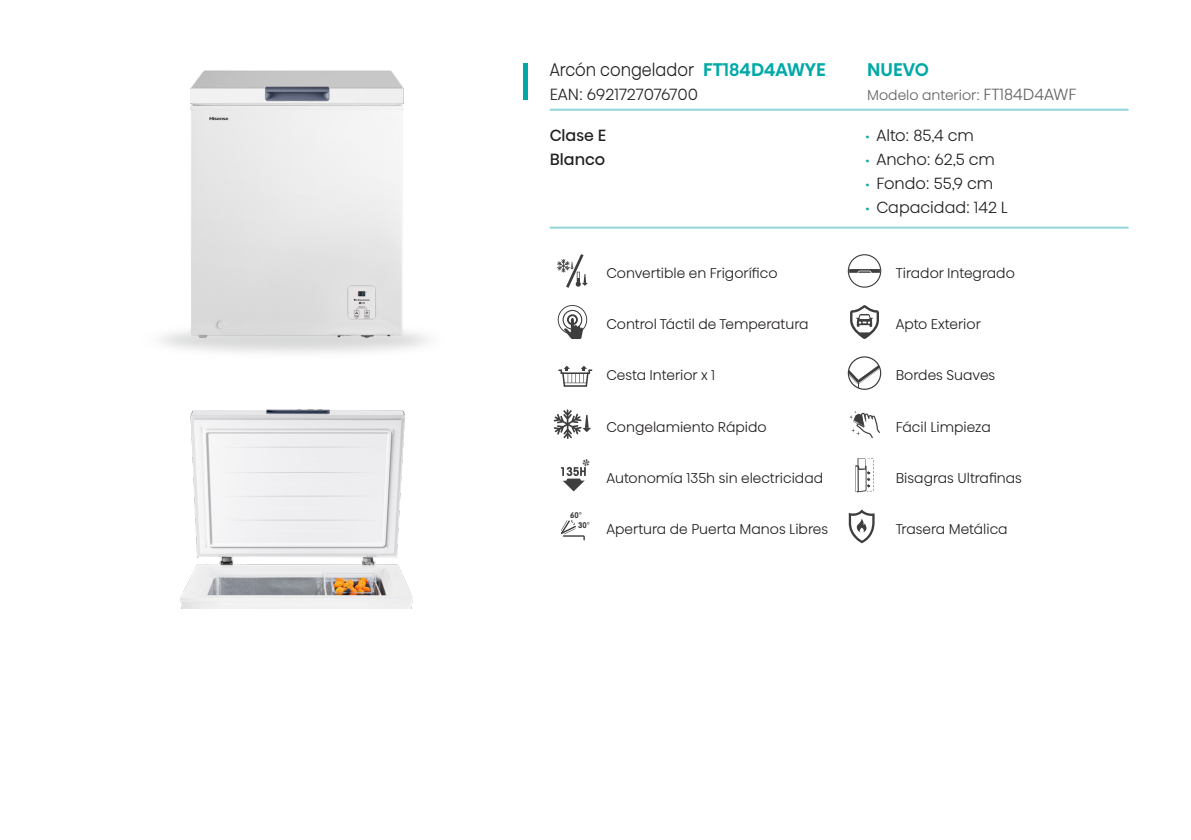
<style>
.page{position:relative;width:1191px;height:840px;background:#fff}
.page>*{position:absolute;margin:0;border:0;box-sizing:border-box;transform-origin:0 0}
.t1{font:300 18px "Hisense Alfabet";color:#231f20;scale:.9 1}
.t2{font:500 18px "Hisense Alfabet";color:#00a9a7}
.t3{font:300 16px "Hisense Alfabet";color:#231f20}
.t4{font:16px/24px "Hisense Alfabet";color:#231f20}
.t5{font:300 14px "Hisense Alfabet";color:#231f20}
.t6{font:300 14px "Hisense Alfabet";color:#636366}
.t7{font:700 condensed 7.8px "ITC Avant Garde Std";color:#3e3e3f}
.s1{font-weight:500;color:#00a9a7}
.s2{font-size:12px;color:#00a9a7}
.s3{font-size:16px}
</style>
<div class="page">
<div style="left:522px;top:63px;width:5px;height:36px;background:#00a9a7"></div>
<hr style="left:550px;top:109px;width:578px;height:2px;background:#92d5da">
<hr style="left:550px;top:226px;width:578px;height:2px;background:#92d5da">
<svg style="left:557px;top:254px;width:31px;height:34px"></svg>
<svg style="left:847px;top:254px;width:34px;height:33px"></svg>
<svg style="left:558px;top:305px;width:29px;height:34px"></svg>
<svg style="left:850px;top:305px;width:29px;height:34px"></svg>
<svg style="left:558px;top:365px;width:34px;height:21px"></svg>
<svg style="left:847px;top:356px;width:34px;height:33px"></svg>
<svg style="left:553px;top:409px;width:38px;height:29px"></svg>
<svg style="left:849px;top:410px;width:31px;height:27px"></svg>
<svg style="left:561px;top:459px;width:28px;height:32px"></svg>
<svg style="left:855px;top:458px;width:18px;height:34px"></svg>
<svg style="left:561px;top:520px;width:24px;height:20px"></svg>
<svg style="left:848px;top:509px;width:26px;height:34px"></svg>
<img style="left:190px;top:70px;width:214px;height:268px">
<img style="left:181px;top:409px;width:232px;height:199px">
<p class="t1" style="left:550px;top:53px;width:308px">Arcón congelador <span class="s1">FT184D4AWYE</span></p>
<p class="t3" style="left:550px;top:80px;width:150px">EAN: 6921727076700</p>
<p class="t4" style="left:550px;top:121px;width:58px">Clase E<br>Blanco</p>
<p class="t3" style="left:865px;top:120px;width:110px"><span class="s2">•</span> Alto: 85,4 cm</p>
<p class="t2" style="left:867px;top:57px;width:63px">NUEVO</p>
<p class="t6" style="left:867px;top:82px;width:211px">Modelo anterior: <span class="s3">FT184D4AWF</span></p>
<p class="t3" style="left:865px;top:144px;width:131px"><span class="s2">•</span> Ancho: 62,5 cm</p>
<p class="t3" style="left:865px;top:168px;width:130px"><span class="s2">•</span> Fondo: 55,9 cm</p>
<p class="t3" style="left:865px;top:192px;width:144px"><span class="s2">•</span> Capacidad: 142 L</p>
<p class="t5" style="left:606px;top:260px;width:173px">Convertible en Frigorífico</p>
<p class="t5" style="left:895px;top:260px;width:121px">Tirador Integrado</p>
<p class="t5" style="left:606px;top:311px;width:204px">Control Táctil de Temperatura</p>
<p class="t5" style="left:895px;top:311px;width:87px">Apto Exterior</p>
<p class="t5" style="left:606px;top:362px;width:110px">Cesta Interior x 1</p>
<p class="t5" style="left:895px;top:362px;width:101px">Bordes Suaves</p>
<p class="t5" style="left:606px;top:413px;width:162px">Congelamiento Rápido</p>
<p class="t5" style="left:895px;top:413px;width:96px">Fácil Limpieza</p>
<p class="t5" style="left:606px;top:464px;width:218px">Autonomía 135h sin electricidad</p>
<p class="t5" style="left:895px;top:464px;width:128px">Bisagras Ultrafinas</p>
<p class="t7" style="left:570px;top:510px;width:13px">60°</p>
<p class="t5" style="left:578px;top:515px;width:251px"><sup>30°</sup> Apertura de Puerta Manos Libres</p>
<p class="t5" style="left:895px;top:515px;width:113px">Trasera Metálica</p>
</div>
